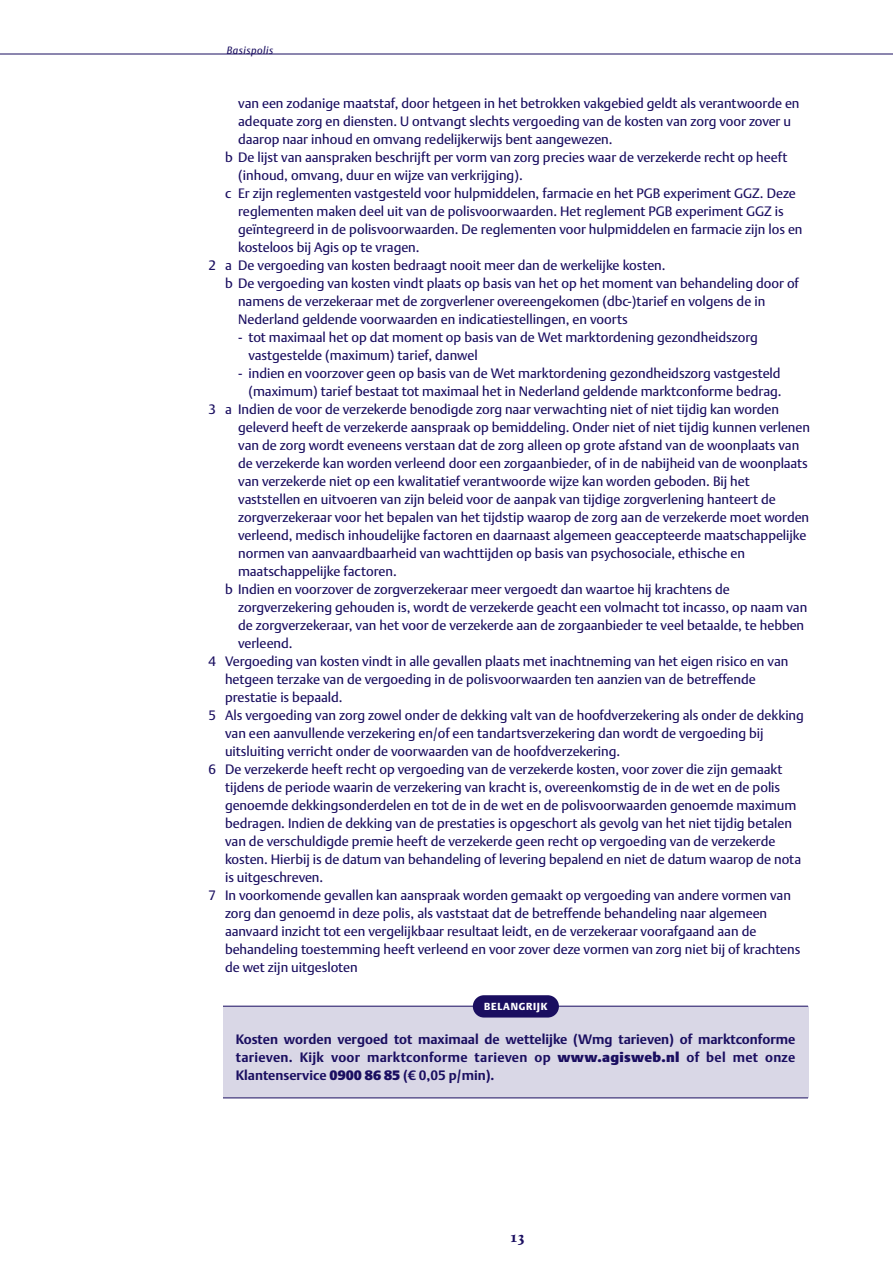
<style>
.page{position:relative;width:893px;height:1263px;background:#fff}
.page>*{position:absolute;margin:0;border:0;box-sizing:border-box;transform-origin:0 0}
.t1{font:700 18px "Trinite No 2";color:#1a0e60}
.t2{font:13.5px/18px "DTL Argo T";color:#1a0e60}
.t3{font:700 13.5px/18px "DTL Argo T";letter-spacing:.01em;color:#1a0e60;text-align:justify}
.t4{font:italic 10.5px "DTL Argo T";letter-spacing:.055em;color:#1a0e60}
.t5{font:900 10.2px "DTL Argo T";letter-spacing:.075em;color:#fff}
.s1{font-weight:800}
</style>
<div class="page">
<hr style="left:0;top:54px;width:893px;height:1px;background:#1a0e60">
<div style="left:223px;top:1006px;width:585px;height:92px;background:#d9d7e6"></div>
<hr style="left:223px;top:1006px;width:585px;height:1px;background:#1a0e60">
<hr style="left:223px;top:1098px;width:585px;height:1px;background:#1a0e60">
<div style="left:473px;top:995px;width:86px;height:22px;background:#1a0e60;border-radius:11px"></div>
<p class="t4" style="left:227px;top:44px;width:48px">Basispolis</p>
<p class="t2" style="left:238px;top:94px;width:563px">van een zodanige maatstaf, door hetgeen in het betrokken vakgebied geldt als verantwoorde en</p>
<p class="t2" style="left:238px;top:112px;width:554px">adequate zorg en diensten. U ontvangt slechts vergoeding van de kosten van zorg voor zover u</p>
<p class="t2" style="left:238px;top:130px;width:376px">daarop naar inhoud en omvang redelijkerwijs bent aangewezen.</p>
<p class="t2" style="left:225px;top:148px;width:564px">b De lijst van aanspraken beschrijft per vorm van zorg precies waar de verzekerde recht op heeft</p>
<p class="t2" style="left:238px;top:166px;width:286px">(inhoud, omvang, duur en wijze van verkrijging).</p>
<p class="t2" style="left:225px;top:184px;width:572px">c Er zijn reglementen vastgesteld voor hulpmiddelen, farmacie en het PGB experiment GGZ. Deze</p>
<p class="t2" style="left:238px;top:202px;width:547px">reglementen maken deel uit van de polisvoorwaarden. Het reglement PGB experiment GGZ is</p>
<p class="t2" style="left:238px;top:220px;width:566px">geïntegreerd in de polisvoorwaarden. De reglementen voor hulpmiddelen en farmacie zijn los en</p>
<p class="t2" style="left:238px;top:238px;width:183px">kosteloos bij Agis op te vragen.</p>
<p class="t2" style="left:208px;top:256px;width:459px">2 a De vergoeding van kosten bedraagt nooit meer dan de werkelijke kosten.</p>
<p class="t2" style="left:225px;top:274px;width:575px">b De vergoeding van kosten vindt plaats op basis van het op het moment van behandeling door of</p>
<p class="t2" style="left:238px;top:292px;width:529px">namens de verzekeraar met de zorgverlener overeengekomen (dbc-)tarief en volgens de in</p>
<p class="t2" style="left:238px;top:310px;width:391px">Nederland geldende voorwaarden en indicatiestellingen, en voorts</p>
<p class="t2" style="left:248px;top:328px;width:511px;text-indent:-10px">- tot maximaal het op dat moment op basis van de Wet marktordening gezondheidszorg vastgestelde (maximum) tarief, danwel</p>
<p class="t2" style="left:238px;top:364px;width:544px">- indien en voorzover geen op basis van de Wet marktordening gezondheidszorg vastgesteld</p>
<p class="t2" style="left:248px;top:382px;width:535px">(maximum) tarief bestaat tot maximaal het in Nederland geldende marktconforme bedrag.</p>
<p class="t2" style="left:208px;top:400px;width:572px">3 a Indien de voor de verzekerde benodigde zorg naar verwachting niet of niet tijdig kan worden</p>
<p class="t2" style="left:238px;top:418px;width:573px">geleverd heeft de verzekerde aanspraak op bemiddeling. Onder niet of niet tijdig kunnen verlenen</p>
<p class="t2" style="left:238px;top:436px;width:563px">van de zorg wordt eveneens verstaan dat de zorg alleen op grote afstand van de woonplaats van</p>
<p class="t2" style="left:238px;top:454px;width:571px">de verzekerde kan worden verleend door een zorgaanbieder, of in de nabijheid van de woonplaats</p>
<p class="t2" style="left:238px;top:472px;width:513px">van verzekerde niet op een kwalitatief verantwoorde wijze kan worden geboden. Bij het</p>
<p class="t2" style="left:238px;top:490px;width:539px">vaststellen en uitvoeren van zijn beleid voor de aanpak van tijdige zorgverlening hanteert de</p>
<p class="t2" style="left:238px;top:508px;width:573px">zorgverzekeraar voor het bepalen van het tijdstip waarop de zorg aan de verzekerde moet worden</p>
<p class="t2" style="left:238px;top:526px;width:570px">verleend, medisch inhoudelijke factoren en daarnaast algemeen geaccepteerde maatschappelijke</p>
<p class="t2" style="left:238px;top:544px;width:508px">normen van aanvaardbaarheid van wachttijden op basis van psychosociale, ethische en</p>
<p class="t2" style="left:238px;top:562px;width:160px">maatschappelijke factoren.</p>
<p class="t2" style="left:225px;top:580px;width:506px">b Indien en voorzover de zorgverzekeraar meer vergoedt dan waartoe hij krachtens de</p>
<p class="t2" style="left:238px;top:598px;width:571px">zorgverzekering gehouden is, wordt de verzekerde geacht een volmacht tot incasso, op naam van</p>
<p class="t2" style="left:238px;top:616px;width:568px">de zorgverzekeraar, van het voor de verzekerde aan de zorgaanbieder te veel betaalde, te hebben</p>
<p class="t2" style="left:238px;top:634px;width:56px">verleend.</p>
<p class="t2" style="left:208px;top:652px;width:582px">4 Vergoeding van kosten vindt in alle gevallen plaats met inachtneming van het eigen risico en van</p>
<p class="t2" style="left:225px;top:670px;width:532px">hetgeen terzake van de vergoeding in de polisvoorwaarden ten aanzien van de betreffende</p>
<p class="t2" style="left:225px;top:688px;width:119px">prestatie is bepaald.</p>
<p class="t2" style="left:208px;top:706px;width:597px">5 Als vergoeding van zorg zowel onder de dekking valt van de hoofdverzekering als onder de dekking</p>
<p class="t2" style="left:225px;top:724px;width:540px">van een aanvullende verzekering en/of een tandartsverzekering dan wordt de vergoeding bij</p>
<p class="t2" style="left:225px;top:742px;width:397px">uitsluiting verricht onder de voorwaarden van de hoofdverzekering.</p>
<p class="t2" style="left:208px;top:760px;width:575px">6 De verzekerde heeft recht op vergoeding van de verzekerde kosten, voor zover die zijn gemaakt</p>
<p class="t2" style="left:225px;top:778px;width:557px">tijdens de periode waarin de verzekering van kracht is, overeenkomstig de in de wet en de polis</p>
<p class="t2" style="left:225px;top:796px;width:573px">genoemde dekkingsonderdelen en tot de in de wet en de polisvoorwaarden genoemde maximum</p>
<p class="t2" style="left:225px;top:814px;width:568px">bedragen. Indien de dekking van de prestaties is opgeschort als gevolg van het niet tijdig betalen</p>
<p class="t2" style="left:225px;top:832px;width:552px">van de verschuldigde premie heeft de verzekerde geen recht op vergoeding van de verzekerde</p>
<p class="t2" style="left:225px;top:850px;width:578px">kosten. Hierbij is de datum van behandeling of levering bepalend en niet de datum waarop de nota</p>
<p class="t2" style="left:225px;top:868px;width:100px">is uitgeschreven.</p>
<p class="t2" style="left:208px;top:886px;width:584px">7 In voorkomende gevallen kan aanspraak worden gemaakt op vergoeding van andere vormen van</p>
<p class="t2" style="left:225px;top:904px;width:544px">zorg dan genoemd in deze polis, als vaststaat dat de betreffende behandeling naar algemeen</p>
<p class="t2" style="left:225px;top:922px;width:533px">aanvaard inzicht tot een vergelijkbaar resultaat leidt, en de verzekeraar voorafgaand aan de</p>
<p class="t2" style="left:225px;top:940px;width:577px">behandeling toestemming heeft verleend en voor zover deze vormen van zorg niet bij of krachtens</p>
<p class="t2" style="left:225px;top:958px;width:134px">de wet zijn uitgesloten</p>
<p class="t5" style="left:484px;top:1001px;width:65px">BELANGRIJK</p>
<p class="t3" style="left:236px;top:1030px;width:561px">Kosten worden vergoed tot maximaal de wettelijke (Wmg tarieven) of marktconforme tarieven. Kijk voor marktconforme tarieven op <span class="s1">www.agisweb.nl</span> of bel met onze Klantenservice <span class="s1">0900 86 85</span> (€ 0,05 p/min).</p>
<h1 class="t1" style="left:510px;top:1225px;width:17px">13</h1>
</div>
